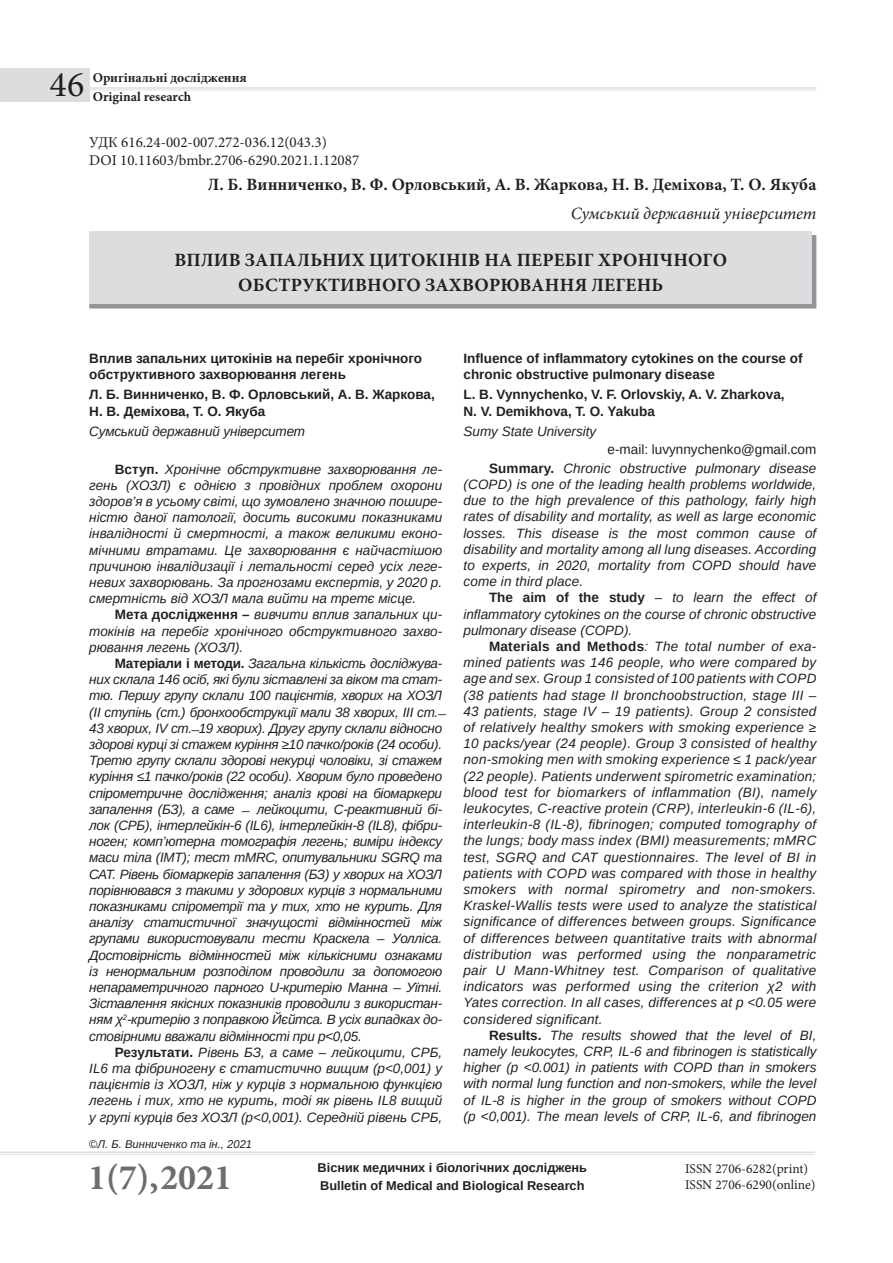
<style>
.page{position:relative;width:893px;height:1263px;background:#fff}
.page>*{position:absolute;margin:0;border:0;box-sizing:border-box;transform-origin:0 0}
.t1{font:700 36px "Minion Pro";color:#6c6d70}
.t2{font:36px "Minion Pro";color:#231f20}
.t3{font:700 18.75px/25.5px "Minion Pro";letter-spacing:.01em;color:#231f20;text-align:center}
.t4{font:700 17.25px "Minion Pro";color:#231f20}
.t5{font:italic 17.25px "Minion Pro";letter-spacing:-.01em;color:#231f20}
.t6{font:15px/18px "Minion Pro";color:#231f20}
.t7{font:italic 13.5px/16.2px "Arimo";letter-spacing:-.02em;color:#231f20;text-align:justify}
.t8{font:700 13.5px/16.2px "Arimo";color:#231f20}
.t9{font:italic 13.5px/18.3px "Arimo";letter-spacing:.01em;color:#231f20;text-align:right}
.t10{font:13.5px/16.2px "Minion Pro";color:#231f20}
.t11{font:700 13.5px/19.4px "Minion Pro";color:#231f20}
.t12{font:italic 13.5px "Arimo";color:#231f20}
.t13{font:700 12.75px "Arimo";color:#231f20}
.t14{font:italic 11.25px "Arimo";color:#231f20}
.s1{font-weight:700;font-style:normal}
.s2{font-style:normal}
</style>
<div class="page">
<hr style="left:0;top:1151px;width:815px;height:2px;background:#231f20">
<hr style="left:0;top:1154px;width:815px;height:1px;background:#231f20">
<hr style="left:89px;top:87px;width:727px;height:2px;background:#231f20">
<hr style="left:89px;top:90px;width:727px;height:1px;background:#231f20">
<div style="left:0;top:69px;width:89px;height:33px;background:#dcdddf"></div>
<div style="left:89px;top:231px;width:723px;height:73px;background:#dcdddf"></div>
<hr style="left:812px;top:235px;width:4px;height:69px;background:#939598">
<hr style="left:89px;top:304px;width:727px;height:4px;background:#939598">
<h1 class="t2" style="left:50px;top:60px;width:36px">46</h1>
<p class="t11" style="left:93px;top:68px;width:156px">Оригінальні дослідження<br>Original research</p>
<p class="t6" style="left:89px;top:133px;width:271px">УДК 616.24-002-007.272-036.12(043.3)<br>DOI 10.11603/bmbr.2706-6290.2021.1.12087</p>
<p class="t4" style="left:208px;top:172px;width:610px">Л. Б. Винниченко, В. Ф. Орловський, А. В. Жаркова, Н. В. Деміхова, Т. О. Якуба</p>
<p class="t5" style="left:571px;top:202px;width:247px">Сумський державний університет</p>
<h2 class="t3" style="left:174px;top:247px;width:554px">ВПЛИВ ЗАПАЛЬНИХ ЦИТОКІНІВ НА ПЕРЕБІГ ХРОНІЧНОГО<br>ОБСТРУКТИВНОГО ЗАХВОРЮВАННЯ ЛЕГЕНЬ</h2>
<p class="t8" style="left:89px;top:350px;width:334px">Вплив запальних цитокінів на перебіг хронічного обструктивного захворювання легень</p>
<p class="t8" style="left:89px;top:387px;width:347px">Л. Б. Винниченко, В. Ф. Орловський, А. В. Жаркова,<br>Н. В. Деміхова, Т. О. Якуба</p>
<p class="t7" style="left:89px;top:423px;width:217px">Сумський державний університет</p>
<p class="t7" style="left:89px;top:461px;width:354px;text-indent:26px"><span class="s1">Вступ.</span> Хронічне обструктивне захворювання ле&shy;гень (ХОЗЛ) є однією з провідних проблем охорони здоров’я в усьому світі, що зумовлено значною пошире&shy;ністю даної патології, досить високими показниками інвалідності й смертності, а також великими еконо&shy;мічними втратами. Це захворювання є найчастішою причиною інвалідизації і летальності серед усіх леге&shy;невих захворювань. За прогнозами експертів, у 2020 р. смертність від ХОЗЛ мала вийти на третє місце.</p>
<p class="t7" style="left:89px;top:606px;width:354px;text-indent:26px"><span class="s1">Мета дослідження –</span> вивчити вплив запальних ци&shy;токінів на перебіг хронічного обструктивного захво&shy;рювання легень (ХОЗЛ).</p>
<p class="t7" style="left:89px;top:655px;width:362px;text-align:left;text-indent:26px"><span class="s1">Матеріали і методи.</span> Загальна кількість досліджува&shy;них склала 146 осіб, які були зіставлені за віком та стат&shy;тю. Першу групу склали 100 пацієнтів, хворих на ХОЗЛ (II ступінь (ст.) бронхообструкції мали 38 хворих, III ст. ̶ 43 хворих, IV ст. ̶19 хворих). Другу групу склали відносно здорові курці зі стажем куріння ≥10 пачко/років (24 особи).<br>Третю групу склали здорові некурці чоловіки, зі стажем куріння ≤1 пачко/років (22 особи). Хворим було проведено спірометричне дослідження; аналіз крові на біомаркери запалення (БЗ), а саме ̶ лейкоцити, С-реактивний бі&shy;лок (СРБ), інтерлейкін-6 (IL6), інтерлейкін-8 (IL8), фібри&shy;ноген; комп’ютерна томографія легень; виміри індексу маси тіла (ІМТ); тест mMRC, опитувальники SGRQ та САТ. Рівень біомаркерів запалення (БЗ) у хворих на ХОЗЛ порівнювався з такими у здорових курців з нормальними показниками спірометрії та у тих, хто не курить. Для аналізу статистичної значущості відмінностей між групами використовували тести Краскела – Уолліса.<br>Достовірність відмінностей між кількісними ознаками із ненормальним розподілом проводили за допомогою непараметричного парного U-критерію Манна – Уїтні.<br>Зіставлення якісних показників проводили з використан&shy;ням χ<sup>2</sup>-критерію з поправкою Йєйтса. В усіх випадках до&shy;стовірними вважали відмінності при р&lt;0,05.</p>
<p class="t7" style="left:89px;top:1044px;width:354px;text-indent:26px"><span class="s1">Результати.</span> Рівень БЗ, а саме – лейкоцити, СРБ, IL6 та фібриногену є статистично вищим (р&lt;0,001) у пацієнтів із ХОЗЛ, ніж у курців з нормальною функцією легень і тих, хто не курить, тоді як рівень IL8 вищий у групі курців без ХОЗЛ (р&lt;0,001). Середній рівень СРБ,</p>
<p class="t14" style="left:89px;top:1136px;width:164px"><span class="s2">©</span>Л. Б. Винниченко та ін., 2021</p>
<p class="t8" style="left:463px;top:350px;width:341px">Influence of inflammatory cytokines on the course of chronic obstructive pulmonary disease</p>
<p class="t8" style="left:463px;top:387px;width:323px">L. B. Vynnychenko, V. F. Orlovskiy, A. V. Zharkova,<br>N. V. Demikhova, T. O. Yakuba</p>
<p class="t12" style="left:463px;top:422px;width:134px">Sumy State University</p>
<p class="t9" style="left:489px;top:440px;width:329px"><span class="s2">e-mail: luvynnychenko@gmail.com<br></span><span class="s1">Summary.</span> Chronic obstructive pulmonary disease</p>
<p class="t7" style="left:463px;top:476px;width:354px">(COPD) is one of the leading health problems worldwide, due to the high prevalence of this pathology, fairly high rates of disability and mortality, as well as large economic losses. This disease is the most common cause of disability and mortality among all lung diseases. According to experts, in 2020, mortality from COPD should have come in third place.</p>
<p class="t7" style="left:463px;top:589px;width:354px;text-indent:26px"><span class="s1">The aim of the study</span> <span class="s2">–</span> to learn the effect of inflammatory cytokines on the course of chronic obstructive pulmonary disease (COPD).</p>
<p class="t7" style="left:463px;top:638px;width:354px;text-indent:26px"><span class="s1">Materials and Methods</span>: The total number of exa&shy;mined patients was 146 people, who were compared by age and sex. Group 1 consisted of 100 patients with COPD (38 patients had stage II bronchoobstruction, stage III – 43 patients, stage IV – 19 patients). Group 2 consisted of relatively healthy smokers with smoking experience ≥ 10 packs/year (24 people). Group 3 consisted of healthy non-smoking men with smoking experience ≤ 1 pack/year (22 people). Patients underwent spirometric examination; blood test for biomarkers of inflammation (BI), namely leukocytes, C-reactive protein (CRP), interleukin-6 (IL-6), interleukin-8 (IL-8), fibrinogen; computed tomography of the lungs; body mass index (BMI) measurements; mMRC test, SGRQ and CAT questionnaires. The level of BI in patients with COPD was compared with those in healthy smokers with normal spirometry and non-smokers.<br>Kraskel-Wallis tests were used to analyze the statistical significance of differences between groups. Significance of differences between quantitative traits with abnormal distribution was performed using the nonparametric pair U Mann-Whitney test. Comparison of qualitative indicators was performed using the criterion χ2 with Yates correction. In all cases, differences at p &lt;0.05 were considered significant.</p>
<p class="t7" style="left:463px;top:1027px;width:354px;text-indent:26px"><span class="s1">Results.</span> The results showed that the level of BI, namely leukocytes, CRP, IL-6 and fibrinogen is statistically higher (p &lt;0.001) in patients with COPD than in smokers with normal lung function and non-smokers, while the level of IL-8 is higher in the group of smokers without COPD (p &lt;0,001). The mean levels of CRP, IL-6, and fibrinogen</p>
<h1 class="t1" style="left:88px;top:1152px;width:145px">1(7),2021</h1>
<p class="t13" style="left:318px;top:1159px;width:271px">Вісник медичних і біологічних досліджень</p>
<p class="t13" style="left:320px;top:1177px;width:266px">Bulletin of Medical and Biological Research</p>
<p class="t10" style="left:685px;top:1160px;width:132px">ISSN 2706-6282(print)<br>ISSN 2706-6290(online)</p>
</div>
